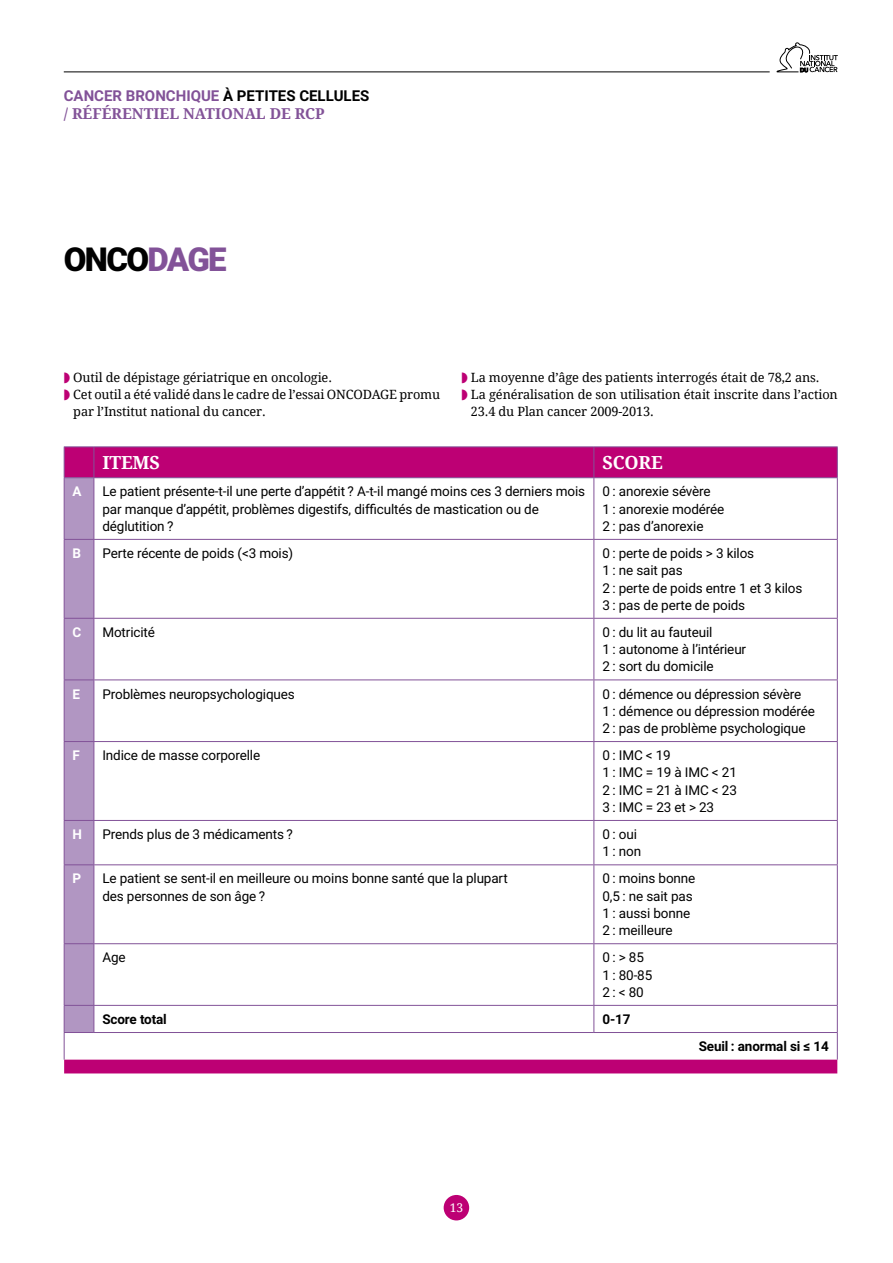
<style>
.page{position:relative;width:893px;height:1263px;background:#fff}
.page>*{position:absolute;margin:0;border:0;box-sizing:border-box;transform-origin:0 0}
.Ouverture_titre{font:900 33px "Roboto";letter-spacing:-.05em;color:#000}
.Tableau_titre{font:700 18px "Droid Serif";letter-spacing:-.01em;color:#fff}
.t1{font:700 15px "Roboto";color:#825298}
.t2{font:700 15px "Droid Serif";color:#825298}
.Tableau_texte{font:13.5px/17.2px "Roboto";letter-spacing:-.01em;color:#000}
.Tableau_énoncé{font:700 13.5px "Roboto";letter-spacing:-.01em;color:#000}
.Tableau_énoncé-2{font:700 13.5px "Roboto";color:#fff}
.Corps_de_texte{font:12.75px/17.2px "Droid Serif";letter-spacing:-.01em;color:#000}
.t3{font:12px "Droid Serif";color:#fff}
.s1{color:#000}
.s2{color:#825298}
</style>
<div class="page">
<hr style="left:64px;top:71px;width:706px;height:1px;background:#000">
<svg style="left:777px;top:43px;width:61px;height:29px"></svg>
<div style="left:444px;top:1195px;width:25px;height:25px;background:#bd0074;border-radius:50%"></div>
<svg style="left:64px;top:447px;width:773px;height:626px"></svg>
<hr style="left:64px;top:446px;width:30px;height:1px;background:#825298">
<hr style="left:64px;top:447px;width:1px;height:30px;background:#825298">
<hr style="left:94px;top:446px;width:500px;height:1px;background:#825298">
<hr style="left:94px;top:447px;width:1px;height:30px;background:#825298">
<hr style="left:594px;top:446px;width:244px;height:1px;background:#825298">
<hr style="left:593px;top:447px;width:1px;height:30px;background:#825298">
<hr style="left:837px;top:447px;width:1px;height:30px;background:#825298">
<hr style="left:64px;top:477px;width:30px;height:1px;background:#825298">
<hr style="left:94px;top:477px;width:500px;height:1px;background:#825298">
<hr style="left:594px;top:477px;width:244px;height:1px;background:#825298">
<hr style="left:593px;top:478px;width:1px;height:61px;background:#825298">
<hr style="left:837px;top:478px;width:1px;height:61px;background:#825298">
<hr style="left:94px;top:539px;width:500px;height:1px;background:#825298">
<hr style="left:594px;top:539px;width:244px;height:1px;background:#825298">
<hr style="left:593px;top:540px;width:1px;height:78px;background:#825298">
<hr style="left:837px;top:540px;width:1px;height:78px;background:#825298">
<hr style="left:94px;top:618px;width:500px;height:1px;background:#825298">
<hr style="left:594px;top:618px;width:244px;height:1px;background:#825298">
<hr style="left:593px;top:619px;width:1px;height:60px;background:#825298">
<hr style="left:837px;top:619px;width:1px;height:60px;background:#825298">
<hr style="left:94px;top:679px;width:500px;height:1px;background:#825298">
<hr style="left:594px;top:679px;width:244px;height:1px;background:#825298">
<hr style="left:593px;top:680px;width:1px;height:61px;background:#825298">
<hr style="left:837px;top:680px;width:1px;height:61px;background:#825298">
<hr style="left:94px;top:741px;width:500px;height:1px;background:#825298">
<hr style="left:594px;top:741px;width:244px;height:1px;background:#825298">
<hr style="left:593px;top:742px;width:1px;height:78px;background:#825298">
<hr style="left:837px;top:742px;width:1px;height:78px;background:#825298">
<hr style="left:94px;top:820px;width:500px;height:1px;background:#825298">
<hr style="left:594px;top:820px;width:244px;height:1px;background:#825298">
<hr style="left:593px;top:821px;width:1px;height:43px;background:#825298">
<hr style="left:837px;top:821px;width:1px;height:43px;background:#825298">
<hr style="left:94px;top:864px;width:500px;height:1px;background:#825298">
<hr style="left:594px;top:864px;width:244px;height:1px;background:#825298">
<hr style="left:593px;top:865px;width:1px;height:78px;background:#825298">
<hr style="left:837px;top:865px;width:1px;height:78px;background:#825298">
<hr style="left:94px;top:943px;width:500px;height:1px;background:#825298">
<hr style="left:594px;top:943px;width:244px;height:1px;background:#825298">
<hr style="left:593px;top:944px;width:1px;height:61px;background:#825298">
<hr style="left:837px;top:944px;width:1px;height:61px;background:#825298">
<hr style="left:94px;top:1005px;width:500px;height:1px;background:#825298">
<hr style="left:594px;top:1005px;width:244px;height:1px;background:#825298">
<svg style="left:593px;top:1006px;width:1px;height:26px"></svg>
<svg style="left:64px;top:478px;width:31px;height:582px;background:#b298c2"></svg>
<hr style="left:94px;top:1032px;width:500px;height:1px;background:#825298">
<hr style="left:594px;top:1032px;width:244px;height:1px;background:#825298">
<svg style="left:837px;top:1006px;width:1px;height:54px"></svg>
<p class="t1" style="left:64px;top:85px;width:307px">CANCER BRONCHIQUE <span class="s1">À PETITES CELLULES</span></p>
<p class="t2" style="left:64px;top:105px;width:262px">/ RÉFÉRENTIEL NATIONAL DE RCP</p>
<p class="Ouverture_titre" style="left:64px;top:237px;width:164px">ONCO<span class="s2">DAGE</span></p>
<p class="Corps_de_texte" style="left:73px;top:369px;width:260px">Outil de dépistage gériatrique en oncologie.</p>
<p class="Corps_de_texte" style="left:73px;top:386px;width:368px">Cet outil a été validé dans le cadre de l’essai ONCODAGE promu par l’Institut national du cancer.</p>
<p class="Corps_de_texte" style="left:471px;top:369px;width:350px">La moyenne d’âge des patients interrogés était de 78,2 ans.</p>
<p class="Corps_de_texte" style="left:471px;top:386px;width:368px">La généralisation de son utilisation était inscrite dans l’action<br>23.4 du Plan cancer 2009-2013.</p>
<p class="Tableau_titre" style="left:102px;top:452px;width:59px">ITEMS</p>
<p class="Tableau_titre" style="left:602px;top:452px;width:62px">SCORE</p>
<p class="Tableau_énoncé-2" style="left:73px;top:482px;width:11px">A</p>
<p class="Tableau_texte" style="left:102px;top:482px;width:484px">Le patient présente-t-il une perte d’appétit ? A-t-il mangé moins ces 3 derniers mois par manque d’appétit, problèmes digestifs, difficultés de mastication ou de déglutition ?</p>
<p class="Tableau_texte" style="left:602px;top:482px;width:110px">0 : anorexie sévère</p>
<p class="Tableau_texte" style="left:602px;top:500px;width:124px">1 : anorexie modérée</p>
<p class="Tableau_texte" style="left:602px;top:517px;width:103px">2 : pas d’anorexie</p>
<p class="Tableau_énoncé-2" style="left:73px;top:544px;width:10px">B</p>
<p class="Tableau_texte" style="left:102px;top:544px;width:192px">Perte récente de poids (&lt;3 mois)</p>
<p class="Tableau_texte" style="left:602px;top:544px;width:153px">0 : perte de poids &gt; 3 kilos</p>
<p class="Tableau_texte" style="left:602px;top:561px;width:82px">1 : ne sait pas</p>
<p class="Tableau_texte" style="left:602px;top:579px;width:202px">2 : perte de poids entre 1 et 3 kilos</p>
<p class="Tableau_texte" style="left:602px;top:596px;width:144px">3 : pas de perte de poids</p>
<p class="Tableau_énoncé-2" style="left:73px;top:623px;width:10px">C</p>
<p class="Tableau_texte" style="left:102px;top:623px;width:54px">Motricité</p>
<p class="Tableau_texte" style="left:602px;top:623px;width:112px">0 : du lit au fauteuil</p>
<p class="Tableau_texte" style="left:602px;top:640px;width:145px">1 : autonome à l’intérieur</p>
<p class="Tableau_texte" style="left:602px;top:657px;width:113px">2 : sort du domicile</p>
<p class="Tableau_énoncé-2" style="left:73px;top:684px;width:9px">E</p>
<p class="Tableau_texte" style="left:102px;top:685px;width:194px">Problèmes neuropsychologiques</p>
<p class="Tableau_texte" style="left:602px;top:685px;width:200px">0 : démence ou dépression sévère</p>
<p class="Tableau_texte" style="left:602px;top:702px;width:214px">1 : démence ou dépression modérée</p>
<p class="Tableau_texte" style="left:602px;top:719px;width:205px">2 : pas de problème psychologique</p>
<p class="Tableau_énoncé-2" style="left:73px;top:746px;width:9px">F</p>
<p class="Tableau_texte" style="left:102px;top:746px;width:159px">Indice de masse corporelle</p>
<p class="Tableau_texte" style="left:602px;top:746px;width:70px">0 : IMC &lt; 19</p>
<p class="Tableau_texte" style="left:602px;top:763px;width:136px">1 : IMC = 19 à IMC &lt; 21</p>
<p class="Tableau_texte" style="left:602px;top:781px;width:136px">2 : IMC = 21 à IMC &lt; 23</p>
<p class="Tableau_texte" style="left:602px;top:798px;width:113px">3 : IMC = 23 et &gt; 23</p>
<p class="Tableau_énoncé-2" style="left:73px;top:825px;width:11px">H</p>
<p class="Tableau_texte" style="left:102px;top:825px;width:192px">Prends plus de 3 médicaments ?</p>
<p class="Tableau_texte" style="left:602px;top:825px;width:36px">0 : oui</p>
<p class="Tableau_texte" style="left:602px;top:842px;width:40px">1 : non</p>
<p class="Tableau_énoncé-2" style="left:73px;top:869px;width:10px">P</p>
<p class="Tableau_texte" style="left:102px;top:869px;width:407px">Le patient se sent-il en meilleure ou moins bonne santé que la plupart des personnes de son âge ?</p>
<p class="Tableau_texte" style="left:602px;top:869px;width:94px">0 : moins bonne</p>
<p class="Tableau_texte" style="left:602px;top:887px;width:92px">0,5 : ne sait pas</p>
<p class="Tableau_texte" style="left:602px;top:904px;width:89px">1 : aussi bonne</p>
<p class="Tableau_texte" style="left:602px;top:921px;width:72px">2 : meilleure</p>
<p class="Tableau_texte" style="left:102px;top:948px;width:25px">Age</p>
<p class="Tableau_texte" style="left:602px;top:948px;width:43px">0 : &gt; 85</p>
<p class="Tableau_texte" style="left:602px;top:966px;width:51px">1 : 80-85</p>
<p class="Tableau_texte" style="left:602px;top:983px;width:43px">2 : &lt; 80</p>
<p class="Tableau_énoncé" style="left:102px;top:1010px;width:66px">Score total</p>
<p class="Tableau_énoncé" style="left:602px;top:1010px;width:30px">0-17</p>
<p class="Tableau_énoncé" style="left:699px;top:1037px;width:132px">Seuil : anormal si ≤ 14</p>
<p class="t3" style="left:450px;top:1201px;width:15px">13</p>
</div>
